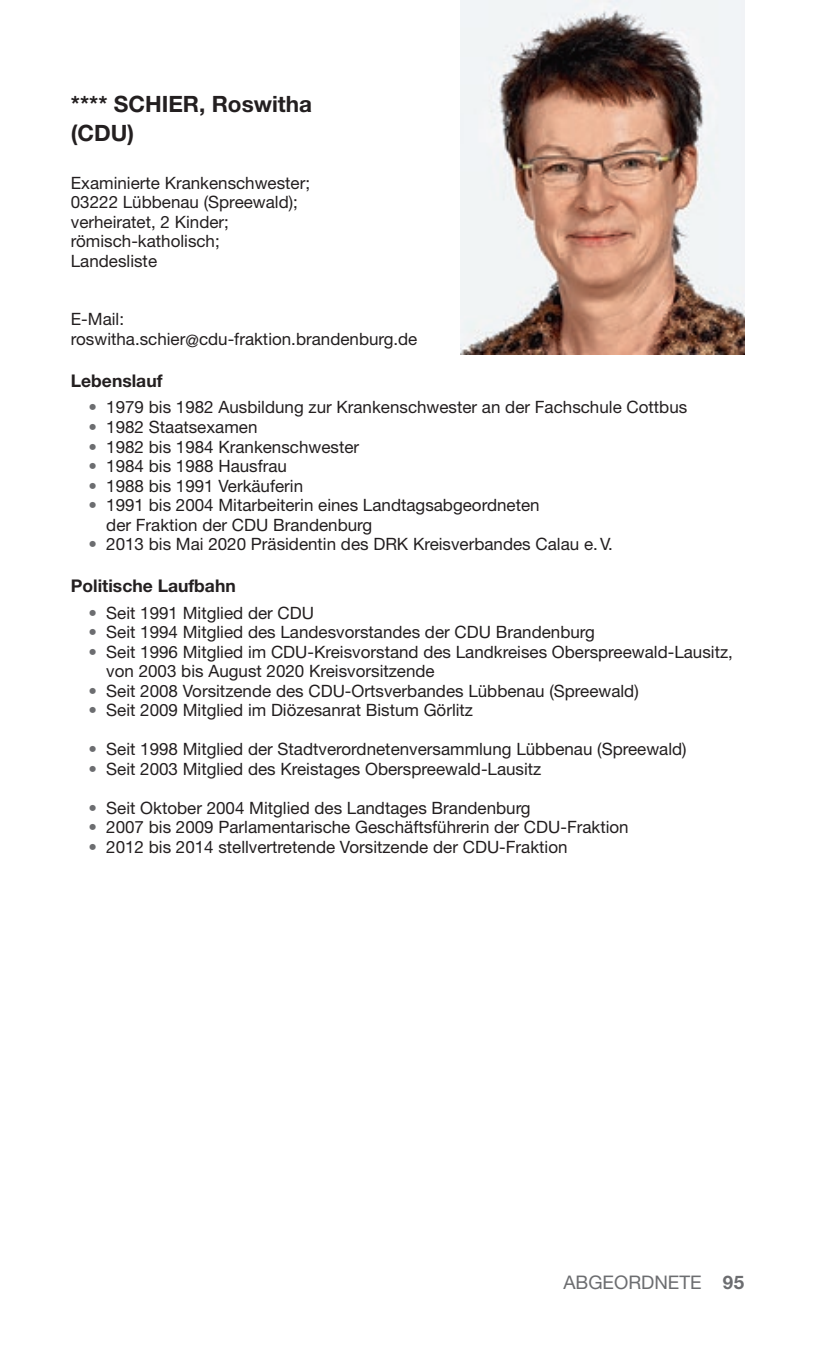
<style>
.page{position:relative;width:815px;height:1347px;background:#fff}
.page>*{position:absolute;margin:0;border:0;box-sizing:border-box;transform-origin:0 0}
.t1{font:700 22.5px/28.8px "Helvetica Neue LT Std";color:#231f20}
.t2{font:18.75px "Helvetica Neue LT Std";color:#6c6d70}
.t3{font:700 17.5px "Helvetica Neue LT Std";color:#231f20}
.t4{font:17px/19.5px "Helvetica Neue LT Std";color:#231f20}
.s1{color:#6c6d70}
.s2{font-weight:700}
</style>
<div class="page">
<img style="left:461px;top:0;width:283px;height:354px">
<h1 class="t1" style="left:71px;top:89px;width:243px">**** SCHIER, Roswitha (CDU)</h1>
<p class="t4" style="left:71px;top:173px;width:241px">Examinierte Krankenschwester;<br>03222 Lübbenau (Spreewald); verheiratet, 2 Kinder; römisch-katholisch;<br>Landesliste</p>
<p class="t4" style="left:71px;top:309px;width:348px">E-Mail: roswitha.schier@cdu-fraktion.brandenburg.de</p>
<p class="t3" style="left:71px;top:370px;width:93px">Lebenslauf</p>
<p class="t4" style="left:89px;top:397px;width:600px"><span class="s1">•</span> 1979 bis 1982 Ausbildung zur Krankenschwester an der Fachschule Cottbus</p>
<p class="t4" style="left:89px;top:417px;width:170px"><span class="s1">•</span> 1982 Staatsexamen</p>
<p class="t4" style="left:89px;top:436px;width:272px"><span class="s1">•</span> 1982 bis 1984 Krankenschwester</p>
<p class="t4" style="left:89px;top:456px;width:200px"><span class="s1">•</span> 1984 bis 1988 Hausfrau</p>
<p class="t4" style="left:89px;top:475px;width:216px"><span class="s1">•</span> 1988 bis 1991 Verkäuferin</p>
<p class="t4" style="left:106px;top:495px;width:435px;text-indent:-18px"><span class="s1">•</span> 1991 bis 2004 Mitarbeiterin eines Landtagsabgeordneten der Fraktion der CDU Brandenburg</p>
<p class="t4" style="left:89px;top:534px;width:526px"><span class="s1">•</span> 2013 bis Mai 2020 Präsidentin des DRK Kreisverbandes Calau e. V.</p>
<p class="t3" style="left:71px;top:575px;width:166px">Politische Laufbahn</p>
<p class="t4" style="left:89px;top:602px;width:227px"><span class="s1">•</span> Seit 1991 Mitglied der CDU</p>
<p class="t4" style="left:89px;top:622px;width:508px"><span class="s1">•</span> Seit 1994 Mitglied des Landesvorstandes der CDU Brandenburg</p>
<p class="t4" style="left:106px;top:641px;width:628px;text-indent:-18px"><span class="s1">•</span> Seit 1996 Mitglied im CDU-Kreisvorstand des Landkreises Oberspreewald-Lausitz, von 2003 bis August 2020 Kreisvorsitzende</p>
<p class="t4" style="left:89px;top:680px;width:552px"><span class="s1">•</span> Seit 2008 Vorsitzende des CDU-Ortsverbandes Lübbenau (Spreewald)</p>
<p class="t4" style="left:89px;top:700px;width:386px"><span class="s1">•</span> Seit 2009 Mitglied im Diözesanrat Bistum Görlitz</p>
<p class="t4" style="left:89px;top:739px;width:600px"><span class="s1">•</span> Seit 1998 Mitglied der Stadtverordnetenversammlung Lübbenau (Spreewald)</p>
<p class="t4" style="left:89px;top:758px;width:454px"><span class="s1">•</span> Seit 2003 Mitglied des Kreistages Oberspreewald-Lausitz</p>
<p class="t4" style="left:89px;top:797px;width:444px"><span class="s1">•</span> Seit Oktober 2004 Mitglied des Landtages Brandenburg</p>
<p class="t4" style="left:89px;top:817px;width:542px"><span class="s1">•</span> 2007 bis 2009 Parlamentarische Geschäftsführerin der CDU-Fraktion</p>
<p class="t4" style="left:89px;top:836px;width:481px"><span class="s1">•</span> 2012 bis 2014 stellvertretende Vorsitzende der CDU-Fraktion</p>
<p class="t2" style="left:563px;top:1271px;width:182px">ABGEORDNETE <span class="s2">95</span></p>
</div>
